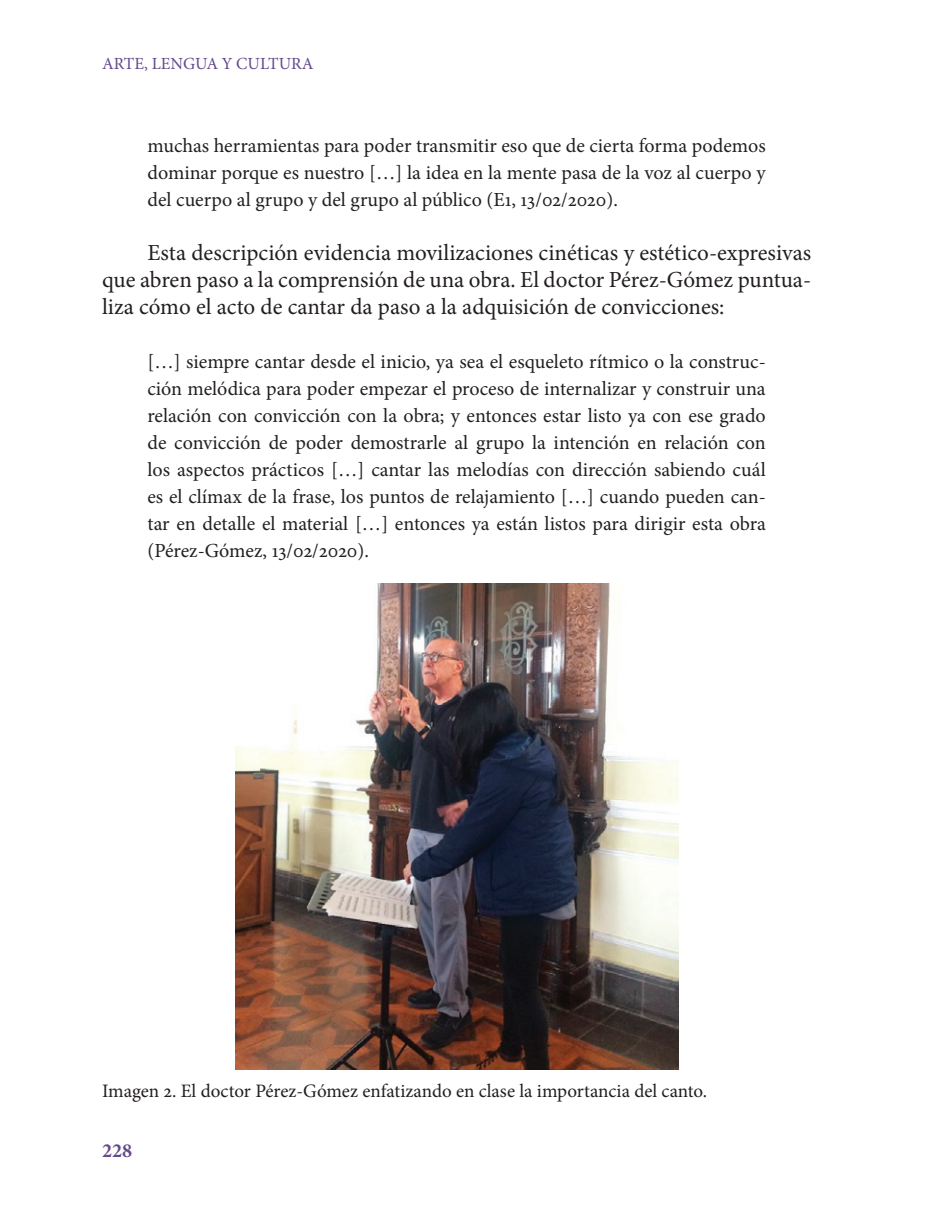
<style>
.page{position:relative;width:936px;height:1219px;background:#fff}
.page>*{position:absolute;margin:0;border:0;box-sizing:border-box;transform-origin:0 0}
.t1{font:23px/27px "Minion Pro";color:#231f20;text-align:justify}
.t2{font:20px/27px "Minion Pro";color:#231f20;text-align:justify}
.t3{font:700 20px "Minion Pro";color:#64498c}
.t4{font:19px "Minion Pro";color:#231f20}
.t5{font:17px "Minion Pro";color:#64498c}
</style>
<div class="page">
<img style="left:235px;top:584px;width:443px;height:486px">
<p class="t5" style="left:102px;top:52px;width:213px">ARTE, LENGUA Y CULTURA</p>
<p class="t2" style="left:147px;top:132px;width:619px">muchas herramientas para poder transmitir eso que de cierta forma podemos dominar porque es nuestro […] la idea en la mente pasa de la voz al cuerpo y del cuerpo al grupo y del grupo al público (E1, 13/02/2020).</p>
<p class="t1" style="left:102px;top:239px;width:710px;text-indent:45px">Esta descripción evidencia movilizaciones cinéticas y estético-expresivas que abren paso a la comprensión de una obra. El doctor Pérez-Gómez puntua&shy;liza cómo el acto de cantar da paso a la adquisición de convicciones:</p>
<p class="t2" style="left:147px;top:348px;width:620px">[…] siempre cantar desde el inicio, ya sea el esqueleto rítmico o la construc&shy;ción melódica para poder empezar el proceso de internalizar y construir una relación con convicción con la obra; y entonces estar listo ya con ese grado de convicción de poder demostrarle al grupo la intención en relación con los aspectos prácticos […] cantar las melodías con dirección sabiendo cuál es el clímax de la frase, los puntos de relajamiento […] cuando pueden can&shy;tar en detalle el material […] entonces ya están listos para dirigir esta obra (Pérez-Gómez, 13/02/2020).</p>
<p class="t4" style="left:102px;top:1078px;width:606px">Imagen 2. El doctor Pérez-Gómez enfatizando en clase la importancia del canto.</p>
<p class="t3" style="left:102px;top:1137px;width:32px">228</p>
</div>
